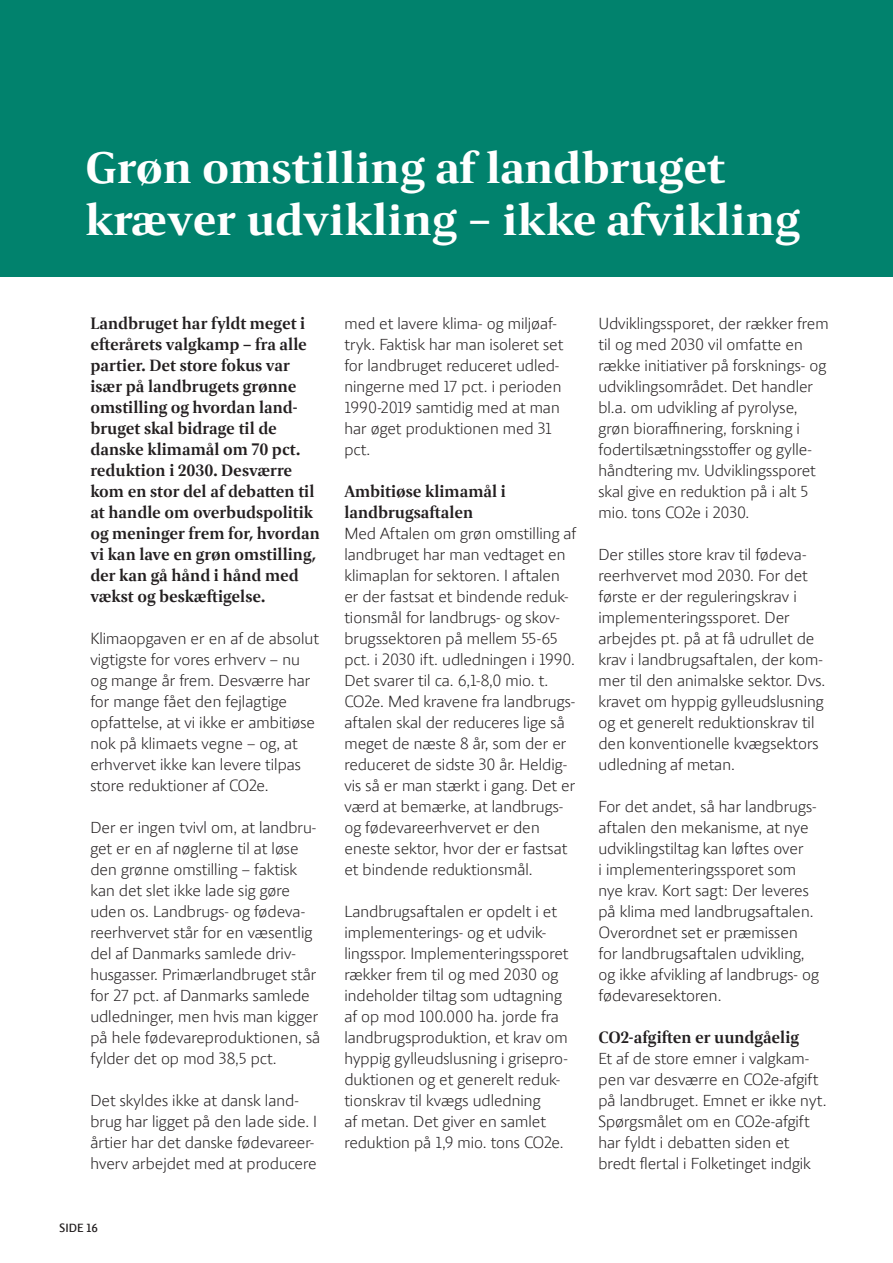
<style>
.page{position:relative;width:893px;height:1263px;background:#fff}
.page>*{position:absolute;margin:0;border:0;box-sizing:border-box;transform-origin:0 0}
.t1{font:700 48px "Press Serif";color:#fff}
.t2{font:300 16.5px/21px "LF Press Sans Offc";color:#231f20}
.t3{font:700 16.5px/21px "LF Press Serif Offc";color:#231f20}
.t4{font:700 12px "LF Press Sans Offc d";color:#231f20}
</style>
<div class="page">
<div style="left:0;top:0;width:893px;height:276px;background:#01826d"></div>
<hr style="left:892px;top:967px;width:1px;height:296px;background:#01826d">
<p class="t1" style="left:85px;top:142px;width:642px">Grøn omstilling af landbruget</p>
<p class="t1" style="left:85px;top:194px;width:717px">kræver udvikling – ikke afvikling</p>
<p class="t3" style="left:90px;top:313px;width:231px">Landbruget har fyldt meget i efterårets valgkamp – fra alle partier. Det store fokus var især på landbrugets grønne omstilling og hvordan land&shy;bruget skal bidrage til de danske klimamål om 70 pct. reduktion i 2030. Desværre kom en stor del af debatten til at handle om overbudspolitik og meninger frem for, hvordan vi kan lave en grøn omstilling, der kan gå hånd i hånd med vækst og beskæftigelse.</p>
<p class="t2" style="left:90px;top:628px;width:230px">Klimaopgaven er en af de absolut vigtigste for vores erhverv – nu og mange år frem. Desværre har for mange fået den fejlagtige opfattelse, at vi ikke er ambitiøse nok på klimaets vegne – og, at erhvervet ikke kan levere tilpas store reduktioner af CO2e.</p>
<p class="t2" style="left:90px;top:817px;width:231px">Der er ingen tvivl om, at landbru&shy;get er en af nøglerne til at løse den grønne omstilling – faktisk kan det slet ikke lade sig gøre uden os. Landbrugs- og fødeva&shy;reerhvervet står for en væsentlig del af Danmarks samlede driv&shy;husgasser. Primærlandbruget står for 27 pct. af Danmarks samlede udledninger, men hvis man kigger på hele fødevareproduktionen, så fylder det op mod 38,5 pct.</p>
<p class="t2" style="left:90px;top:1090px;width:228px">Det skyldes ikke at dansk land&shy;brug har ligget på den lade side. I årtier har det danske fødevareer&shy;hverv arbejdet med at producere</p>
<p class="t4" style="left:60px;top:1220px;width:40px">SIDE 16</p>
<p class="t2" style="left:344px;top:313px;width:220px">med et lavere klima- og miljøaf&shy;tryk. Faktisk har man isoleret set for landbruget reduceret udled&shy;ningerne med 17 pct. i perioden<br>1990-2019 samtidig med at man har øget produktionen med 31 pct.</p>
<p class="t3" style="left:344px;top:481px;width:163px">Ambitiøse klimamål i landbrugsaftalen</p>
<p class="t2" style="left:344px;top:523px;width:233px">Med Aftalen om grøn omstilling af landbruget har man vedtaget en klimaplan for sektoren. I aftalen er der fastsat et bindende reduk&shy;tionsmål for landbrugs- og skov&shy;brugssektoren på mellem 55-65 pct. i 2030 ift. udledningen i 1990.<br>Det svarer til ca. 6,1-8,0 mio. t.<br>CO2e. Med kravene fra landbrugs&shy;aftalen skal der reduceres lige så meget de næste 8 år, som der er reduceret de sidste 30 år. Heldig&shy;vis så er man stærkt i gang. Det er værd at bemærke, at landbrugs&shy;og fødevareerhvervet er den eneste sektor, hvor der er fastsat et bindende reduktionsmål.</p>
<p class="t2" style="left:344px;top:901px;width:226px">Landbrugsaftalen er opdelt i et implementerings- og et udvik&shy;lingsspor. Implementeringssporet rækker frem til og med 2030 og indeholder tiltag som udtagning af op mod 100.000 ha. jorde fra landbrugsproduktion, et krav om hyppig gylleudslusning i grisepro&shy;duktionen og et generelt reduk&shy;tionskrav til kvægs udledning<br>af metan. Det giver en samlet reduktion på 1,9 mio. tons CO2e.</p>
<p class="t2" style="left:598px;top:313px;width:232px">Udviklingssporet, der rækker frem til og med 2030 vil omfatte en række initiativer på forsknings- og udviklingsområdet. Det handler bl.a. om udvikling af pyrolyse, grøn bioraffinering, forskning i fodertilsætningsstoffer og gylle&shy;håndtering mv. Udviklingssporet skal give en reduktion på i alt 5 mio. tons CO2e i 2030.</p>
<p class="t2" style="left:598px;top:544px;width:228px">Der stilles store krav til fødeva&shy;reerhvervet mod 2030. For det første er der reguleringskrav i implementeringssporet. Der arbejdes pt. på at få udrullet de krav i landbrugsaftalen, der kom&shy;mer til den animalske sektor. Dvs. kravet om hyppig gylleudslusning og et generelt reduktionskrav til den konventionelle kvægsektors udledning af metan.</p>
<p class="t2" style="left:598px;top:796px;width:222px">For det andet, så har landbrugs&shy;aftalen den mekanisme, at nye udviklingstiltag kan løftes over<br>i implementeringssporet som nye krav. Kort sagt: Der leveres på klima med landbrugsaftalen.<br>Overordnet set er præmissen for landbrugsaftalen udvikling, og ikke afvikling af landbrugs- og fødevaresektoren.</p>
<p class="t3" style="left:598px;top:1027px;width:202px">CO2-afgiften er uundgåelig</p>
<p class="t2" style="left:598px;top:1048px;width:230px">Et af de store emner i valgkam&shy;pen var desværre en CO2e-afgift på landbruget. Emnet er ikke nyt.<br>Spørgsmålet om en CO2e-afgift har fyldt i debatten siden et bredt flertal i Folketinget indgik</p>
</div>
